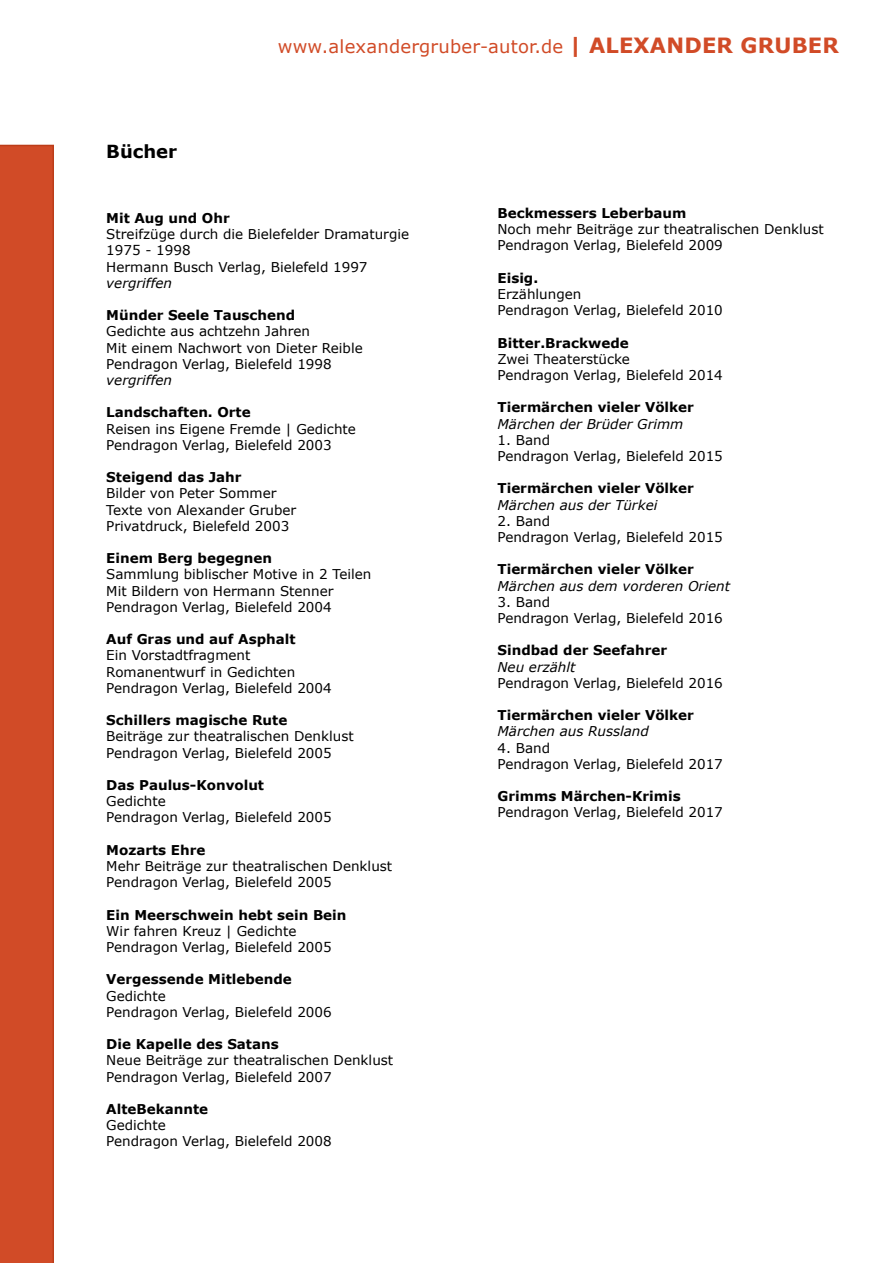
<style>
.page{position:relative;width:893px;height:1263px;background:#fff}
.page>*{position:absolute;margin:0;border:0;box-sizing:border-box;transform-origin:0 0}
.t1{font:18px "Verdana";letter-spacing:.01em;color:#d14b27}
.t2{font:700 18px "Verdana";color:#000}
.t3{font:13.5px/16.2px "Verdana";color:#000}
.t4{font:700 13.5px "Verdana";color:#000}
.t5{font:italic 13.5px "Verdana";color:#000}
.s1{font-weight:700;font-size:21px}
</style>
<div class="page">
<div style="left:0;top:145px;width:54px;height:1118px;background:#d14b27"></div>
<h1 class="t2" style="left:106px;top:140px;width:72px">Bücher</h1>
<h1 class="t1" style="left:278px;top:35px;width:563px">www.alexandergruber-autor.de <span class="s1">| ALEXANDER GRUBER</span></h1>
<p class="t4" style="left:106px;top:209px;width:125px">Mit Aug und Ohr</p>
<p class="t3" style="left:106px;top:226px;width:304px">Streifzüge durch die Bielefelder Dramaturgie<br>1975 - 1998<br>Hermann Busch Verlag, Bielefeld 1997</p>
<p class="t5" style="left:106px;top:274px;width:67px">vergriffen</p>
<p class="t4" style="left:106px;top:306px;width:190px">Münder Seele Tauschend</p>
<p class="t3" style="left:106px;top:324px;width:258px">Gedichte aus achtzehn Jahren<br>Mit einem Nachwort von Dieter Reible<br>Pendragon Verlag, Bielefeld 1998</p>
<p class="t5" style="left:106px;top:371px;width:67px">vergriffen</p>
<p class="t4" style="left:106px;top:404px;width:146px">Landschaften. Orte</p>
<p class="t3" style="left:106px;top:421px;width:251px">Reisen ins Eigene Fremde | Gedichte<br>Pendragon Verlag, Bielefeld 2003</p>
<p class="t4" style="left:106px;top:468px;width:137px">Steigend das Jahr</p>
<p class="t3" style="left:106px;top:486px;width:191px">Bilder von Peter Sommer<br>Texte von Alexander Gruber<br>Privatdruck, Bielefeld 2003</p>
<p class="t4" style="left:106px;top:549px;width:167px">Einem Berg begegnen</p>
<p class="t3" style="left:106px;top:567px;width:267px">Sammlung biblischer Motive in 2 Teilen<br>Mit Bildern von Hermann Stenner<br>Pendragon Verlag, Bielefeld 2004</p>
<p class="t4" style="left:106px;top:630px;width:191px">Auf Gras und auf Asphalt</p>
<p class="t3" style="left:106px;top:648px;width:227px">Ein Vorstadtfragment<br>Romanentwurf in Gedichten<br>Pendragon Verlag, Bielefeld 2004</p>
<p class="t4" style="left:106px;top:711px;width:183px">Schillers magische Rute</p>
<p class="t3" style="left:106px;top:729px;width:249px">Beiträge zur theatralischen Denklust<br>Pendragon Verlag, Bielefeld 2005</p>
<p class="t4" style="left:106px;top:776px;width:159px">Das Paulus-Konvolut</p>
<p class="t3" style="left:106px;top:793px;width:227px">Gedichte<br>Pendragon Verlag, Bielefeld 2005</p>
<p class="t4" style="left:106px;top:841px;width:101px">Mozarts Ehre</p>
<p class="t3" style="left:106px;top:858px;width:287px">Mehr Beiträge zur theatralischen Denklust<br>Pendragon Verlag, Bielefeld 2005</p>
<p class="t4" style="left:106px;top:906px;width:242px">Ein Meerschwein hebt sein Bein</p>
<p class="t3" style="left:106px;top:923px;width:227px">Wir fahren Kreuz | Gedichte<br>Pendragon Verlag, Bielefeld 2005</p>
<p class="t4" style="left:106px;top:971px;width:187px">Vergessende Mitlebende</p>
<p class="t3" style="left:106px;top:988px;width:227px">Gedichte<br>Pendragon Verlag, Bielefeld 2006</p>
<p class="t4" style="left:106px;top:1035px;width:174px">Die Kapelle des Satans</p>
<p class="t3" style="left:106px;top:1053px;width:288px">Neue Beiträge zur theatralischen Denklust<br>Pendragon Verlag, Bielefeld 2007</p>
<p class="t4" style="left:106px;top:1100px;width:103px">AlteBekannte</p>
<p class="t3" style="left:106px;top:1117px;width:227px">Gedichte<br>Pendragon Verlag, Bielefeld 2008</p>
<p class="t4" style="left:497px;top:204px;width:190px">Beckmessers Leberbaum</p>
<p class="t3" style="left:497px;top:221px;width:328px">Noch mehr Beiträge zur theatralischen Denklust<br>Pendragon Verlag, Bielefeld 2009</p>
<p class="t4" style="left:497px;top:269px;width:42px">Eisig.</p>
<p class="t3" style="left:497px;top:286px;width:227px">Erzählungen<br>Pendragon Verlag, Bielefeld 2010</p>
<p class="t4" style="left:497px;top:334px;width:133px">Bitter.Brackwede</p>
<p class="t3" style="left:497px;top:351px;width:227px">Zwei Theaterstücke<br>Pendragon Verlag, Bielefeld 2014</p>
<p class="t4" style="left:497px;top:399px;width:198px">Tiermärchen vieler Völker</p>
<p class="t5" style="left:497px;top:415px;width:187px">Märchen der Brüder Grimm</p>
<p class="t3" style="left:497px;top:432px;width:227px">1. Band<br>Pendragon Verlag, Bielefeld 2015</p>
<p class="t4" style="left:497px;top:480px;width:198px">Tiermärchen vieler Völker</p>
<p class="t5" style="left:497px;top:496px;width:161px">Märchen aus der Türkei</p>
<p class="t3" style="left:497px;top:513px;width:227px">2. Band<br>Pendragon Verlag, Bielefeld 2015</p>
<p class="t4" style="left:497px;top:561px;width:198px">Tiermärchen vieler Völker</p>
<p class="t5" style="left:497px;top:577px;width:234px">Märchen aus dem vorderen Orient</p>
<p class="t3" style="left:497px;top:594px;width:227px">3. Band<br>Pendragon Verlag, Bielefeld 2016</p>
<p class="t4" style="left:497px;top:642px;width:171px">Sindbad der Seefahrer</p>
<p class="t5" style="left:497px;top:658px;width:80px">Neu erzählt</p>
<p class="t3" style="left:497px;top:675px;width:227px">Pendragon Verlag, Bielefeld 2016</p>
<p class="t4" style="left:497px;top:706px;width:198px">Tiermärchen vieler Völker</p>
<p class="t5" style="left:497px;top:723px;width:153px">Märchen aus Russland</p>
<p class="t3" style="left:497px;top:740px;width:227px">4. Band<br>Pendragon Verlag, Bielefeld 2017</p>
<p class="t4" style="left:497px;top:787px;width:185px">Grimms Märchen-Krimis</p>
<p class="t3" style="left:497px;top:804px;width:227px">Pendragon Verlag, Bielefeld 2017</p>
</div>
